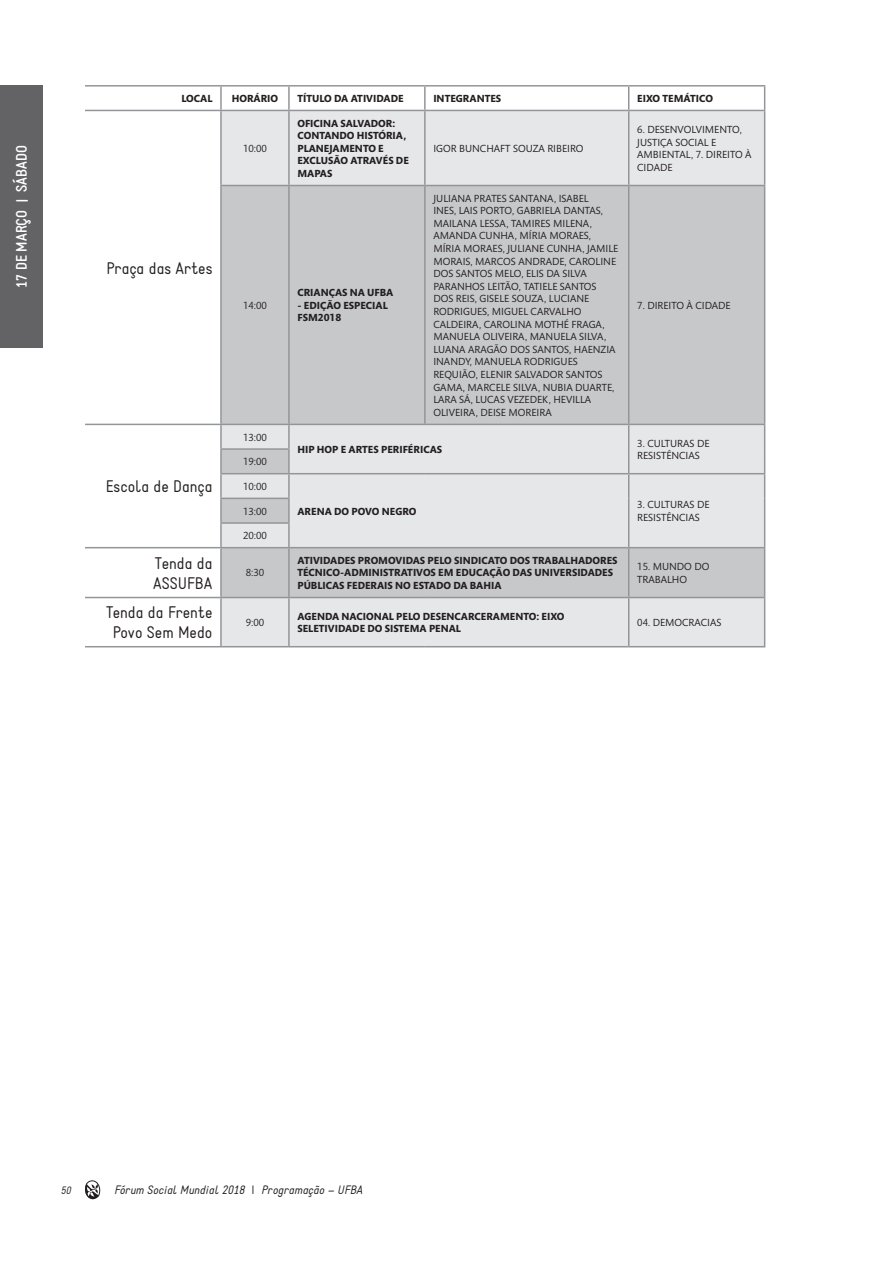
<style>
.page{position:relative;width:893px;height:1263px;background:#fff}
.page>*{position:absolute;margin:0;border:0;box-sizing:border-box;transform-origin:0 0}
.t1{font:16.5px/19.8px "Static";color:#231f20}
.t2{font:700 15px "Static";color:#fff}
.t3{font:italic 12px "Static";color:#231f20}
.t4{font:10.5px/12.6px "Mundo Sans Std";color:#231f20}
.t5{font:700 10.5px/12.6px "Mundo Sans Std";color:#231f20}
.t6{font:italic 10.5px "Static";color:#231f20}
.s1{font-style:normal}
</style>
<div class="page">
<div style="left:0;top:85px;width:43px;height:263px;background:#636366"></div>
<svg style="left:85px;top:1180px;width:15px;height:19px"></svg>
<div style="left:222px;top:111px;width:542px;height:535px;background:#e6e7e9"></div>
<svg style="left:222px;top:186px;width:542px;height:411px;background:#cfd0d2"></svg>
<hr style="left:85px;top:85px;width:136px;height:2px;background:#939598">
<hr style="left:221px;top:85px;width:68px;height:2px;background:#939598">
<hr style="left:220px;top:87px;width:2px;height:23px;background:#939598">
<hr style="left:289px;top:85px;width:136px;height:2px;background:#939598">
<hr style="left:288px;top:87px;width:2px;height:23px;background:#939598">
<hr style="left:425px;top:85px;width:204px;height:2px;background:#939598">
<hr style="left:424px;top:87px;width:2px;height:23px;background:#939598">
<hr style="left:629px;top:85px;width:136px;height:2px;background:#939598">
<svg style="left:628px;top:87px;width:1px;height:23px"></svg>
<svg style="left:764px;top:87px;width:1px;height:23px"></svg>
<hr style="left:85px;top:110px;width:136px;height:1px;background:#939598">
<hr style="left:221px;top:110px;width:68px;height:1px;background:#939598">
<hr style="left:220px;top:111px;width:2px;height:74px;background:#939598">
<hr style="left:289px;top:110px;width:136px;height:1px;background:#939598">
<hr style="left:288px;top:111px;width:2px;height:74px;background:#939598">
<hr style="left:425px;top:110px;width:204px;height:1px;background:#939598">
<hr style="left:424px;top:111px;width:2px;height:74px;background:#939598">
<hr style="left:629px;top:110px;width:136px;height:1px;background:#939598">
<hr style="left:628px;top:111px;width:1px;height:74px;background:#939598">
<hr style="left:764px;top:111px;width:1px;height:74px;background:#939598">
<hr style="left:220px;top:185px;width:69px;height:1px;background:#939598">
<hr style="left:220px;top:186px;width:2px;height:238px;background:#939598">
<hr style="left:289px;top:185px;width:136px;height:1px;background:#939598">
<hr style="left:288px;top:186px;width:2px;height:238px;background:#939598">
<hr style="left:425px;top:185px;width:204px;height:1px;background:#939598">
<hr style="left:424px;top:186px;width:2px;height:238px;background:#939598">
<hr style="left:629px;top:185px;width:136px;height:1px;background:#939598">
<hr style="left:628px;top:186px;width:1px;height:238px;background:#939598">
<hr style="left:764px;top:186px;width:1px;height:238px;background:#939598">
<hr style="left:85px;top:424px;width:136px;height:1px;background:#939598">
<hr style="left:221px;top:424px;width:68px;height:1px;background:#939598">
<hr style="left:220px;top:425px;width:2px;height:23px;background:#939598">
<hr style="left:289px;top:424px;width:136px;height:1px;background:#939598">
<hr style="left:288px;top:425px;width:2px;height:23px;background:#939598">
<hr style="left:425px;top:424px;width:204px;height:1px;background:#939598">
<hr style="left:629px;top:424px;width:136px;height:1px;background:#939598">
<hr style="left:220px;top:448px;width:70px;height:2px;background:#939598">
<hr style="left:220px;top:450px;width:2px;height:23px;background:#939598">
<hr style="left:288px;top:450px;width:2px;height:23px;background:#939598">
<hr style="left:220px;top:473px;width:69px;height:1px;background:#939598">
<hr style="left:220px;top:474px;width:2px;height:24px;background:#939598">
<hr style="left:289px;top:473px;width:136px;height:1px;background:#939598">
<hr style="left:288px;top:474px;width:2px;height:24px;background:#939598">
<hr style="left:425px;top:473px;width:204px;height:1px;background:#939598">
<hr style="left:629px;top:473px;width:136px;height:1px;background:#939598">
<hr style="left:220px;top:498px;width:70px;height:1px;background:#939598">
<hr style="left:220px;top:499px;width:2px;height:23px;background:#939598">
<hr style="left:288px;top:499px;width:2px;height:23px;background:#939598">
<hr style="left:220px;top:522px;width:70px;height:2px;background:#939598">
<hr style="left:220px;top:524px;width:2px;height:23px;background:#939598">
<hr style="left:288px;top:524px;width:2px;height:23px;background:#939598">
<svg style="left:628px;top:425px;width:1px;height:122px"></svg>
<svg style="left:764px;top:425px;width:1px;height:122px"></svg>
<hr style="left:85px;top:547px;width:136px;height:1px;background:#939598">
<hr style="left:221px;top:547px;width:68px;height:1px;background:#939598">
<hr style="left:220px;top:548px;width:2px;height:49px;background:#939598">
<hr style="left:289px;top:547px;width:136px;height:1px;background:#939598">
<hr style="left:288px;top:548px;width:2px;height:49px;background:#939598">
<hr style="left:425px;top:547px;width:204px;height:1px;background:#939598">
<hr style="left:629px;top:547px;width:136px;height:1px;background:#939598">
<hr style="left:628px;top:548px;width:1px;height:49px;background:#939598">
<hr style="left:764px;top:548px;width:1px;height:49px;background:#939598">
<hr style="left:85px;top:597px;width:136px;height:1px;background:#939598">
<hr style="left:221px;top:597px;width:68px;height:1px;background:#939598">
<hr style="left:220px;top:598px;width:2px;height:48px;background:#939598">
<hr style="left:289px;top:597px;width:136px;height:1px;background:#939598">
<hr style="left:288px;top:598px;width:2px;height:48px;background:#939598">
<hr style="left:425px;top:597px;width:204px;height:1px;background:#939598">
<hr style="left:629px;top:597px;width:136px;height:1px;background:#939598">
<hr style="left:628px;top:598px;width:1px;height:48px;background:#939598">
<hr style="left:764px;top:598px;width:1px;height:48px;background:#939598">
<hr style="left:85px;top:646px;width:136px;height:1px;background:#939598">
<hr style="left:221px;top:646px;width:68px;height:1px;background:#939598">
<hr style="left:289px;top:646px;width:136px;height:1px;background:#939598">
<hr style="left:425px;top:646px;width:204px;height:1px;background:#939598">
<hr style="left:629px;top:646px;width:136px;height:1px;background:#939598">
<h2 class="t2" style="left:13px;top:288px;width:145px;rotate:-90deg">17 DE MARÇO | SÁBADO</h2>
<p class="t5" style="left:181px;top:92px;width:33px">LOCAL</p>
<p class="t5" style="left:232px;top:92px;width:48px">HORÁRIO</p>
<p class="t5" style="left:297px;top:92px;width:108px">TÍTULO DA ATIVIDADE</p>
<p class="t5" style="left:433px;top:92px;width:69px">INTEGRANTES</p>
<p class="t5" style="left:637px;top:92px;width:77px">EIXO TEMÁTICO</p>
<h1 class="t1" style="left:106px;top:258px;width:107px">Praça das Artes</h1>
<h1 class="t1" style="left:106px;top:477px;width:108px">Escola de Dança</h1>
<h1 class="t1" style="left:153px;top:554px;width:61px">Tenda da<br>ASSUFBA</h1>
<h1 class="t1" style="left:106px;top:603px;width:108px;text-align:center">Tenda da Frente<br>Povo Sem Medo</h1>
<p class="t4" style="left:243px;top:142px;width:25px">10:00</p>
<p class="t4" style="left:243px;top:299px;width:25px">14:00</p>
<p class="t4" style="left:243px;top:431px;width:25px">13:00</p>
<p class="t4" style="left:243px;top:456px;width:25px">19:00</p>
<p class="t4" style="left:243px;top:480px;width:25px">10:00</p>
<p class="t4" style="left:243px;top:505px;width:25px">13:00</p>
<p class="t4" style="left:243px;top:530px;width:25px">20:00</p>
<p class="t4" style="left:246px;top:567px;width:20px">8:30</p>
<p class="t5" style="left:297px;top:117px;width:113px">OFICINA SALVADOR:<br>CONTANDO HISTÓRIA,<br>PLANEJAMENTO E<br>EXCLUSÃO ATRAVÉS DE<br>MAPAS</p>
<p class="t5" style="left:297px;top:287px;width:97px">CRIANÇAS NA UFBA</p>
<p class="t5" style="left:297px;top:299px;width:92px">- EDIÇÃO ESPECIAL<br>FSM2018</p>
<p class="t4" style="left:433px;top:142px;width:152px">IGOR BUNCHAFT SOUZA RIBEIRO</p>
<p class="t4" style="left:433px;top:192px;width:187px">JULIANA PRATES SANTANA, ISABEL<br>INES, LAIS PORTO, GABRIELA DANTAS,<br>MAILANA LESSA, TAMIRES MILENA,<br>AMANDA CUNHA, MÍRIA MORAES,<br>MÍRIA MORAES, JULIANE CUNHA, JAMILE<br>MORAIS, MARCOS ANDRADE, CAROLINE<br>DOS SANTOS MELO, ELIS DA SILVA<br>PARANHOS LEITÃO, TATIELE SANTOS<br>DOS REIS, GISELE SOUZA, LUCIANE<br>RODRIGUES, MIGUEL CARVALHO<br>CALDEIRA, CAROLINA MOTHÉ FRAGA,<br>MANUELA OLIVEIRA, MANUELA SILVA,<br>LUANA ARAGÃO DOS SANTOS, HAENZIA<br>INANDY, MANUELA RODRIGUES<br>REQUIÃO, ELENIR SALVADOR SANTOS<br>GAMA, MARCELE SILVA, NUBIA DUARTE,<br>LARA SÁ, LUCAS VEZEDEK, HEVILLA<br>OLIVEIRA, DEISE MOREIRA</p>
<p class="t4" style="left:637px;top:123px;width:116px">6. DESENVOLVIMENTO,<br>JUSTIÇA SOCIAL E<br>AMBIENTAL, 7. DIREITO À<br>CIDADE</p>
<p class="t4" style="left:637px;top:299px;width:95px">7. DIREITO À CIDADE</p>
<p class="t5" style="left:297px;top:443px;width:146px">HIP HOP E ARTES PERIFÉRICAS</p>
<p class="t4" style="left:637px;top:437px;width:74px">3. CULTURAS DE<br>RESISTÊNCIAS</p>
<p class="t5" style="left:297px;top:505px;width:121px">ARENA DO POVO NEGRO</p>
<p class="t4" style="left:637px;top:499px;width:74px">3. CULTURAS DE<br>RESISTÊNCIAS</p>
<p class="t5" style="left:297px;top:554px;width:322px">ATIVIDADES PROMOVIDAS PELO SINDICATO DOS TRABALHADORES<br>TÉCNICO-ADMINISTRATIVOS EM EDUCAÇÃO DAS UNIVERSIDADES<br>PÚBLICAS FEDERAIS NO ESTADO DA BAHIA</p>
<p class="t4" style="left:637px;top:561px;width:74px">15. MUNDO DO<br>TRABALHO</p>
<p class="t4" style="left:246px;top:616px;width:20px">9:00</p>
<p class="t5" style="left:297px;top:610px;width:269px">AGENDA NACIONAL PELO DESENCARCERAMENTO: EIXO<br>SELETIVIDADE DO SISTEMA PENAL</p>
<p class="t4" style="left:637px;top:616px;width:86px">04. DEMOCRACIAS</p>
<p class="t6" style="left:61px;top:1184px;width:11px">50</p>
<p class="t3" style="left:114px;top:1183px;width:250px">Fórum Social Mundial 2018 <span class="s1">|</span> Programação – UFBA</p>
</div>
